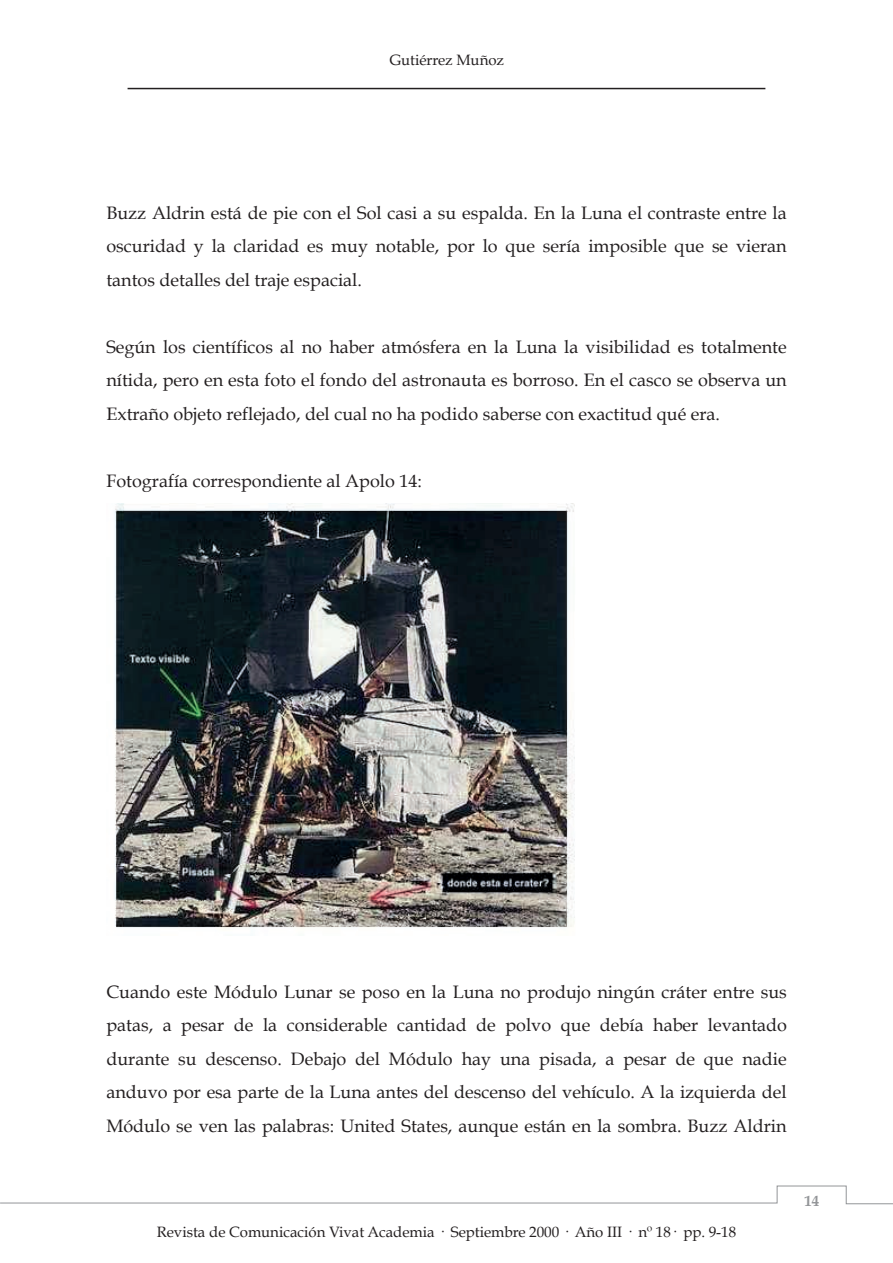
<style>
.page{position:relative;width:893px;height:1263px;background:#fff}
.page>*{position:absolute;margin:0;border:0;box-sizing:border-box;transform-origin:0 0}
.t1{font:18px/33.6px "Book Antiqua";color:#231f20;text-align:justify}
.t2{font:18px "Book Antiqua";color:#9e9fa3}
.t3{font:15px "Book Antiqua";color:#231f20}
.t4{font:700 15px "Book Antiqua";color:#939598}
</style>
<div class="page">
<img style="left:115px;top:503px;width:460px;height:426px">
<hr style="left:128px;top:88px;width:637px;height:1px;background:#231f20">
<svg style="left:0;top:1185px;width:893px;height:20px"></svg>
<p class="t3" style="left:390px;top:51px;width:116px">Gutiérrez Muñoz</p>
<p class="t1" style="left:106px;top:195px;width:682px">Buzz Aldrin está de pie con el Sol casi a su espalda. En la Luna el contraste entre la oscuridad y la claridad es muy notable, por lo que sería imposible que se vieran tantos detalles del traje espacial.</p>
<p class="t1" style="left:106px;top:329px;width:682px">Según los científicos al no haber atmósfera en la Luna la visibilidad es totalmente nítida, pero en esta foto el fondo del astronauta es borroso. En el casco se observa un Extraño objeto reflejado, del cual no ha podido saberse con exactitud qué era.</p>
<p class="t1" style="left:106px;top:464px;width:317px">Fotografía correspondiente al Apolo 14:</p>
<p class="t1" style="left:106px;top:974px;width:682px">Cuando este Módulo Lunar se poso en la Luna no produjo ningún cráter entre sus patas, a pesar de la considerable cantidad de polvo que debía haber levantado durante su descenso. Debajo del Módulo hay una pisada, a pesar de que nadie anduvo por esa parte de la Luna antes del descenso del vehículo. A la izquierda del Módulo se ven las palabras: United States, aunque están en la sombra. Buzz Aldrin</p>
<p class="t3" style="left:157px;top:1222px;width:581px">Revista de Comunicación Vivat Academia · Septiembre 2000 · Año III · nº 18· pp. 9-18</p>
<p class="t4" style="left:804px;top:1192px;width:16px">14</p>
<p class="t2" style="left:806px;top:1198px;width:10px">6</p>
</div>
